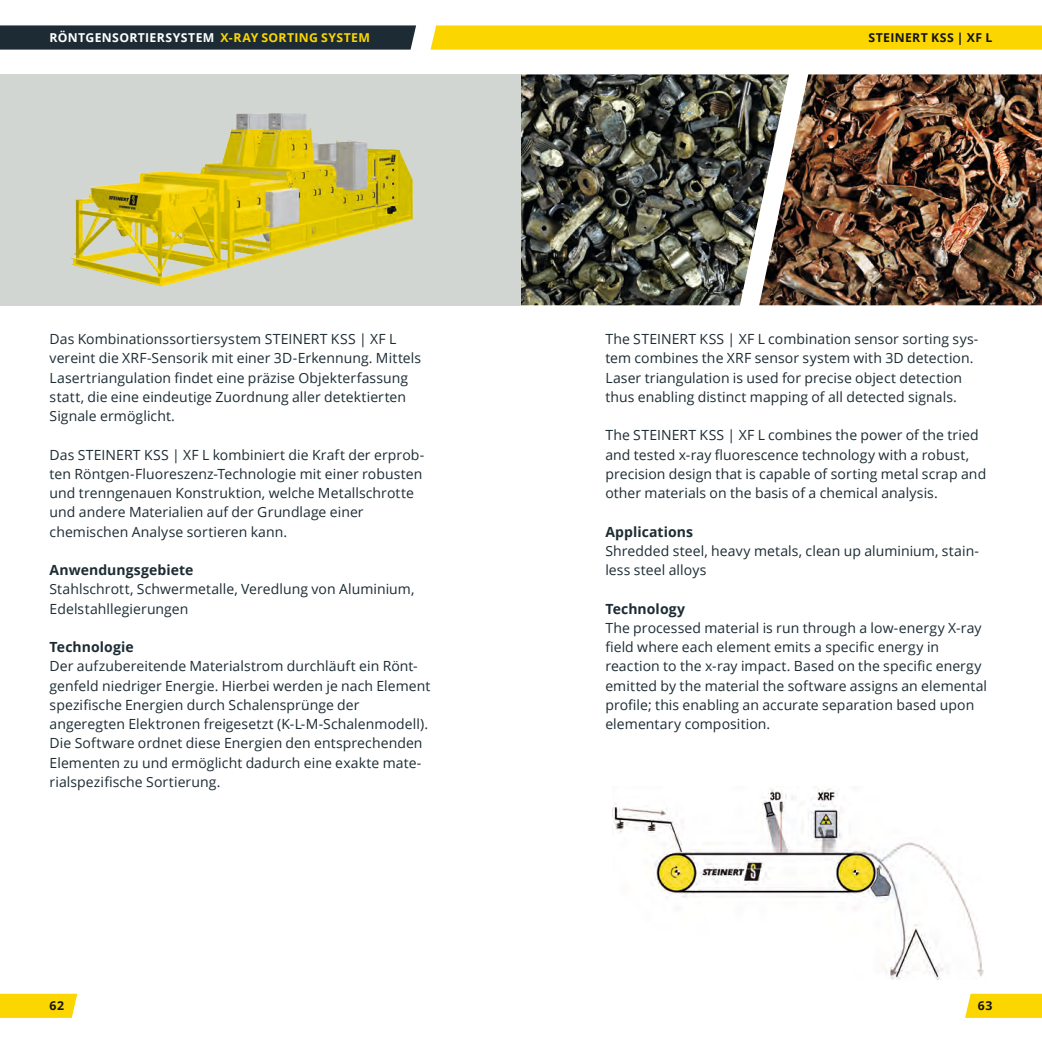
<style>
.page{position:relative;width:1042px;height:1042px;background:#fff}
.page>*{position:absolute;margin:0;border:0;box-sizing:border-box;transform-origin:0 0}
.t1{font:14px/19.2px "Open Sans";letter-spacing:.005em;color:#1d2c34}
.t2{font:700 14px "Open Sans";letter-spacing:.005em;color:#1d2c34}
.t3{font:700 12.25px "Open Sans";letter-spacing:.03em;color:#fff}
.t4{font:700 12.25px "Open Sans";letter-spacing:.035em;color:#131413}
.s1{color:#fcd600}
</style>
<div class="page">
<img style="left:521px;top:74px;width:238px;height:231px">
<img style="left:759px;top:74px;width:283px;height:231px">
<div style="left:0;top:74px;width:521px;height:231px;background:#d1d6d2"></div>
<img style="left:71px;top:113px;width:343px;height:174px">
<img style="left:612px;top:788px;width:372px;height:191px">
<svg style="left:430px;top:25px;width:612px;height:25px;background:#fcd70a"></svg>
<svg style="left:0;top:25px;width:416px;height:25px;background:#25333b"></svg>
<svg style="left:965px;top:993px;width:77px;height:25px;background:#fcd811"></svg>
<svg style="left:0;top:993px;width:77px;height:25px;background:#fcd810"></svg>
<p class="t3" style="left:50px;top:29px;width:322px">RÖNTGENSORTIERSYSTEM <span class="s1">X-RAY SORTING SYSTEM</span></p>
<p class="t4" style="left:868px;top:29px;width:125px">STEINERT KSS | XF L</p>
<p class="t1" style="left:50px;top:329px;width:373px">Das Kombinationssortiersystem STEINERT KSS | XF L vereint die XRF-Sensorik mit einer 3D-Erkennung. Mittels Lasertriangulation findet eine präzise Objekterfassung statt, die eine eindeutige Zuordnung aller detektierten Signale ermöglicht.</p>
<p class="t1" style="left:50px;top:444px;width:376px">Das STEINERT KSS | XF L kombiniert die Kraft der erprob&shy;ten Röntgen-Fluoreszenz-Technologie mit einer robusten und trenngenauen Konstruktion, welche Metallschrotte und andere Materialien auf der Grundlage einer chemischen Analyse sortieren kann.</p>
<p class="t2" style="left:50px;top:560px;width:145px">Anwendungsgebiete</p>
<p class="t1" style="left:50px;top:579px;width:366px">Stahlschrott, Schwermetalle, Veredlung von Aluminium,<br>Edelstahllegierungen</p>
<p class="t2" style="left:50px;top:637px;width:86px">Technologie</p>
<p class="t1" style="left:50px;top:656px;width:382px">Der aufzubereitende Materialstrom durchläuft ein Rönt&shy;genfeld niedriger Energie. Hierbei werden je nach Element spezifische Energien durch Schalensprünge der angeregten Elektronen freigesetzt (K-L-M-Schalenmodell).<br>Die Software ordnet diese Energien den entsprechenden Elementen zu und ermöglicht dadurch eine exakte mate&shy;rialspezifische Sortierung.</p>
<p class="t1" style="left:605px;top:329px;width:374px">The STEINERT KSS | XF L combination sensor sorting sys&shy;tem combines the XRF sensor system with 3D detection.<br>Laser triangulation is used for precise object detection thus enabling distinct mapping of all detected signals.</p>
<p class="t1" style="left:605px;top:425px;width:382px">The STEINERT KSS | XF L combines the power of the tried and tested x-ray fluorescence technology with a robust, precision design that is capable of sorting metal scrap and other materials on the basis of a chemical analysis.</p>
<p class="t2" style="left:605px;top:521px;width:89px">Applications</p>
<p class="t1" style="left:605px;top:541px;width:375px">Shredded steel, heavy metals, clean up aluminium, stain&shy;less steel alloys</p>
<p class="t2" style="left:605px;top:598px;width:81px">Technology</p>
<p class="t1" style="left:605px;top:618px;width:383px">The processed material is run through a low-energy X-ray field where each element emits a specific energy in reaction to the x-ray impact. Based on the specific energy emitted by the material the software assigns an elemental profile; this enabling an accurate separation based upon elementary composition.</p>
<p class="t4" style="left:50px;top:996px;width:16px">62</p>
<p class="t4" style="left:978px;top:996px;width:16px">63</p>
</div>
